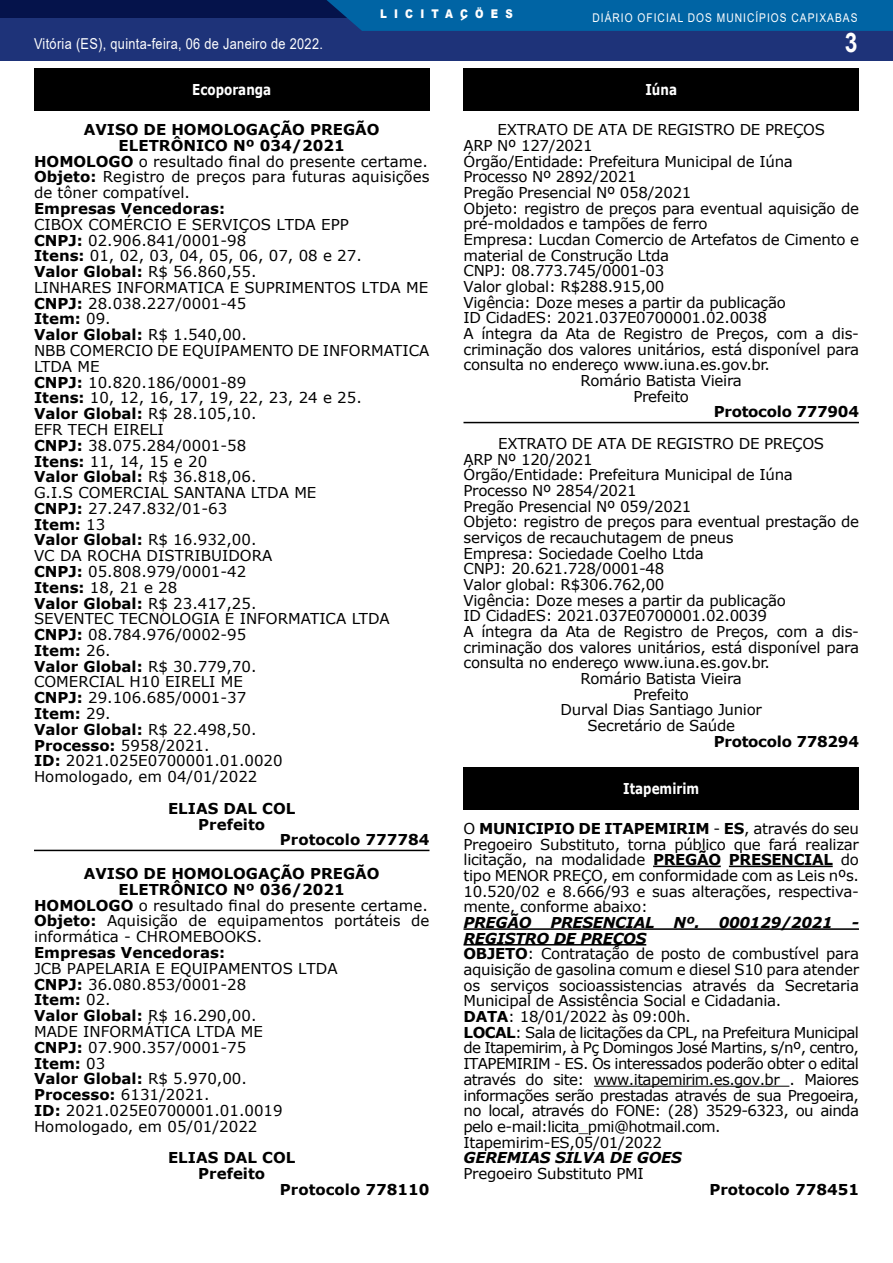
<style>
.page{position:relative;width:893px;height:1263px;background:#fff}
.page>*{position:absolute;margin:0;border:0;box-sizing:border-box;transform-origin:0 0}
.t1{font:700 27px "Arial";color:#fff;scale:.85 1}
.t2{font:15px/15.6px "Verdana";letter-spacing:-.02em;color:#000;text-align:justify}
.t3{font:15px/15.8px "Verdana";color:#000}
.t4{font:15px/15.8px "Verdana";letter-spacing:-.04em;color:#000}
.t5{font:700 15px "Verdana";color:#000}
.t6{font:italic 700 15px "Verdana";letter-spacing:-.02em;color:#000}
.t7{font:15px "Arial";letter-spacing:.025em;color:#fff;scale:.85 1}
.t8{font:700 15px "Verdana";letter-spacing:-.02em;color:#000}
.t9{font:700 15px "Verdana";color:#fff;scale:.8 1}
.t10{font:12px "Arial";letter-spacing:.1em;color:#fff;scale:.85 1}
.t11{font:900 12px "Arial";letter-spacing:.7em;color:#fff;scale:.85 1}
.s1{font-weight:700}
.s2{font-weight:700;font-style:italic}
</style>
<div class="page">
<div style="left:1px;top:0;width:892px;height:61px;background:#1e3379"></div>
<div style="left:1px;top:0;width:892px;height:18px;background:#05134b"></div>
<hr style="left:34px;top:850px;width:395px;height:1px;background:#000">
<div style="left:34px;top:68px;width:395px;height:43px;background:#000"></div>
<hr style="left:463px;top:422px;width:396px;height:1px;background:#000">
<hr style="left:653px;top:865px;width:68px;height:2px;background:#000">
<hr style="left:729px;top:865px;width:104px;height:2px;background:#000">
<hr style="left:463px;top:928px;width:396px;height:2px;background:#000">
<hr style="left:463px;top:944px;width:183px;height:1px;background:#000">
<hr style="left:594px;top:1086px;width:195px;height:1px;background:#000">
<div style="left:463px;top:68px;width:396px;height:43px;background:#000"></div>
<div style="left:463px;top:767px;width:396px;height:42px;background:#000"></div>
<div style="left:327px;top:0;width:566px;height:31px;background:#0064a4"></div>
<p class="t11" style="left:380px;top:5px;width:157px">LICITACÖES</p>
<p class="t10" style="left:592px;top:10px;width:313px">DIÁRIO OFICIAL DOS MUNICÍPIOS CAPIXABAS</p>
<p class="t7" style="left:34px;top:34px;width:341px">Vitória (ES), quinta-feira, 06 de Janeiro de 2022.</p>
<h1 class="t1" style="left:845px;top:23px;width:17px">3</h1>
<p class="t9" style="left:192px;top:79px;width:100px">Ecoporanga</p>
<p class="t5" style="left:84px;top:119px;width:297px">AVISO DE HOMOLOGAÇÃO PREGÃO</p>
<p class="t5" style="left:119px;top:135px;width:228px">ELETRÔNICO Nº 034/2021</p>
<p class="t3" style="left:34px;top:153px;width:395px"><span class="s1">HOMOLOGO</span> o resultado final do presente certame.</p>
<p class="t3" style="left:34px;top:169px;width:397px"><span class="s1">Objeto:</span> Registro de preços para futuras aquisições</p>
<p class="t3" style="left:34px;top:185px;width:157px">de tôner compatível.</p>
<p class="t5" style="left:34px;top:198px;width:193px">Empresas Vencedoras:</p>
<p class="t3" style="left:34px;top:216px;width:397px">CIBOX COMÉRCIO E SERVIÇOS LTDA EPP<br><span class="s1">CNPJ:</span> 02.906.841/0001-98<br><span class="s1">Itens:</span> 01, 02, 03, 04, 05, 06, 07, 08 e 27.<br><span class="s1">Valor Global:</span> R$ 56.860,55.<br>LINHARES INFORMATICA E SUPRIMENTOS LTDA ME<br><span class="s1">CNPJ:</span> 28.038.227/0001-45<br><span class="s1">Item:</span> 09.<br><span class="s1">Valor Global:</span> R$ 1.540,00.<br>NBB COMERCIO DE EQUIPAMENTO DE INFORMATICA<br>LTDA ME<br><span class="s1">CNPJ:</span> 10.820.186/0001-89<br><span class="s1">Itens:</span> 10, 12, 16, 17, 19, 22, 23, 24 e 25.<br><span class="s1">Valor Global:</span> R$ 28.105,10.<br>EFR TECH EIRELI<br><span class="s1">CNPJ:</span> 38.075.284/0001-58<br><span class="s1">Itens:</span> 11, 14, 15 e 20<br><span class="s1">Valor Global:</span> R$ 36.818,06.<br>G.I.S COMERCIAL SANTANA LTDA ME<br><span class="s1">CNPJ:</span> 27.247.832/01-63<br><span class="s1">Item:</span> 13<br><span class="s1">Valor Global:</span> R$ 16.932,00.<br>VC DA ROCHA DISTRIBUIDORA<br><span class="s1">CNPJ:</span> 05.808.979/0001-42<br><span class="s1">Itens:</span> 18, 21 e 28<br><span class="s1">Valor Global:</span> R$ 23.417,25.<br>SEVENTEC TECNOLOGIA E INFORMATICA LTDA<br><span class="s1">CNPJ:</span> 08.784.976/0002-95<br><span class="s1">Item:</span> 26.<br><span class="s1">Valor Global:</span> R$ 30.779,70.<br>COMERCIAL H10 EIRELI ME<br><span class="s1">CNPJ:</span> 29.106.685/0001-37<br><span class="s1">Item:</span> 29.<br><span class="s1">Valor Global:</span> R$ 22.498,50.<br><span class="s1">Processo:</span> 5958/2021.<br><span class="s1">ID:</span> 2021.025E0700001.01.0020<br>Homologado, em 04/01/2022</p>
<p class="t5" style="left:168px;top:798px;width:129px">ELIAS DAL COL</p>
<p class="t5" style="left:198px;top:813px;width:68px">Prefeito</p>
<p class="t5" style="left:280px;top:829px;width:151px">Protocolo 777784</p>
<p class="t5" style="left:84px;top:863px;width:297px">AVISO DE HOMOLOGAÇÃO PREGÃO</p>
<p class="t5" style="left:119px;top:879px;width:228px">ELETRÔNICO Nº 036/2021</p>
<p class="t3" style="left:34px;top:897px;width:395px"><span class="s1">HOMOLOGO</span> o resultado final do presente certame.</p>
<p class="t3" style="left:34px;top:913px;width:397px"><span class="s1">Objeto:</span> Aquisição de equipamentos portáteis de</p>
<p class="t3" style="left:34px;top:929px;width:230px">informática - CHROMEBOOKS.</p>
<p class="t5" style="left:34px;top:942px;width:193px">Empresas Vencedoras:</p>
<p class="t3" style="left:34px;top:960px;width:305px">JCB PAPELARIA E EQUIPAMENTOS LTDA<br><span class="s1">CNPJ:</span> 36.080.853/0001-28<br><span class="s1">Item:</span> 02.<br><span class="s1">Valor Global:</span> R$ 16.290,00.<br>MADE INFORMÁTICA LTDA ME<br><span class="s1">CNPJ:</span> 07.900.357/0001-75<br><span class="s1">Item:</span> 03<br><span class="s1">Valor Global:</span> R$ 5.970,00.<br><span class="s1">Processo:</span> 6131/2021.<br><span class="s1">ID:</span> 2021.025E0700001.01.0019<br>Homologado, em 05/01/2022</p>
<p class="t5" style="left:168px;top:1147px;width:129px">ELIAS DAL COL</p>
<p class="t5" style="left:198px;top:1163px;width:68px">Prefeito</p>
<p class="t5" style="left:280px;top:1179px;width:151px">Protocolo 778110</p>
<p class="t9" style="left:645px;top:79px;width:41px">Iúna</p>
<p class="t2" style="left:497px;top:122px;width:329px">EXTRATO DE ATA DE REGISTRO DE PREÇOS</p>
<p class="t2" style="left:463px;top:138px;width:131px">ARP Nº 127/2021</p>
<p class="t2" style="left:463px;top:153px;width:331px">Órgão/Entidade: Prefeitura Municipal de Iúna</p>
<p class="t2" style="left:463px;top:169px;width:175px">Processo Nº 2892/2021</p>
<p class="t2" style="left:463px;top:185px;width:229px">Pregão Presencial Nº 058/2021</p>
<p class="t2" style="left:463px;top:200px;width:397px">Objeto: registro de preços para eventual aquisição de</p>
<p class="t2" style="left:463px;top:216px;width:246px">pré-moldados e tampões de ferro</p>
<p class="t2" style="left:463px;top:232px;width:397px">Empresa: Lucdan Comercio de Artefatos de Cimento e</p>
<p class="t2" style="left:463px;top:247px;width:207px">material de Construção Ltda</p>
<p class="t2" style="left:463px;top:263px;width:202px">CNPJ: 08.773.745/0001-03</p>
<p class="t2" style="left:463px;top:279px;width:202px">Valor global: R$288.915,00</p>
<p class="t2" style="left:463px;top:294px;width:324px">Vigência: Doze meses a partir da publicação</p>
<p class="t2" style="left:463px;top:310px;width:305px">ID CidadES: 2021.037E0700001.02.0038</p>
<p class="t2" style="left:463px;top:326px;width:397px">A íntegra da Ata de Registro de Preços, com a dis-</p>
<p class="t2" style="left:463px;top:341px;width:397px">criminação dos valores unitários, está disponível para</p>
<p class="t2" style="left:463px;top:357px;width:308px">consulta no endereço www.iuna.es.gov.br.</p>
<p class="t2" style="left:581px;top:373px;width:163px">Romário Batista Vieira</p>
<p class="t2" style="left:633px;top:388px;width:57px">Prefeito</p>
<p class="t8" style="left:714px;top:401px;width:147px">Protocolo 777904</p>
<p class="t2" style="left:498px;top:435px;width:327px">EXTRATO DE ATA DE REGISTRO DE PREÇOS</p>
<p class="t2" style="left:463px;top:451px;width:131px">ARP Nº 120/2021</p>
<p class="t2" style="left:463px;top:467px;width:331px">Órgão/Entidade: Prefeitura Municipal de Iúna</p>
<p class="t2" style="left:463px;top:482px;width:175px">Processo Nº 2854/2021</p>
<p class="t2" style="left:463px;top:498px;width:229px">Pregão Presencial Nº 059/2021</p>
<p class="t2" style="left:463px;top:514px;width:397px">Objeto: registro de preços para eventual prestação de</p>
<p class="t2" style="left:463px;top:529px;width:272px">serviços de recauchutagem de pneus</p>
<p class="t2" style="left:463px;top:545px;width:242px">Empresa: Sociedade Coelho Ltda</p>
<p class="t2" style="left:463px;top:561px;width:202px">CNPJ: 20.621.728/0001-48</p>
<p class="t2" style="left:463px;top:576px;width:202px">Valor global: R$306.762,00</p>
<p class="t2" style="left:463px;top:592px;width:324px">Vigência: Doze meses a partir da publicação</p>
<p class="t2" style="left:463px;top:608px;width:305px">ID CidadES: 2021.037E0700001.02.0039</p>
<p class="t2" style="left:463px;top:623px;width:397px">A íntegra da Ata de Registro de Preços, com a dis-</p>
<p class="t2" style="left:463px;top:639px;width:397px">criminação dos valores unitários, está disponível para</p>
<p class="t2" style="left:463px;top:655px;width:308px">consulta no endereço www.iuna.es.gov.br.</p>
<p class="t2" style="left:581px;top:671px;width:163px">Romário Batista Vieira</p>
<p class="t2" style="left:633px;top:686px;width:57px">Prefeito</p>
<p class="t2" style="left:561px;top:702px;width:203px">Durval Dias Santiago Junior</p>
<p class="t2" style="left:588px;top:718px;width:149px">Secretário de Saúde</p>
<p class="t8" style="left:714px;top:731px;width:147px">Protocolo 778294</p>
<p class="t9" style="left:623px;top:778px;width:96px">Itapemirim</p>
<p class="t2" style="left:463px;top:820px;width:397px">O <span class="s1">MUNICIPIO DE ITAPEMIRIM</span> - <span class="s1">ES</span>, através do seu Pregoeiro Substituto, torna público que fará realizar licitação, na modalidade <span class="s1">PREGÃO PRESENCIAL</span> do tipo MENOR PREÇO, em conformidade com as Leis nºs.<br>10.520/02 e 8.666/93 e suas alterações, respectiva&shy;mente, conforme abaixo:</p>
<p class="t6" style="left:463px;top:912px;width:70px">PREGÃO</p>
<p class="t6" style="left:550px;top:912px;width:106px">PRESENCIAL</p>
<p class="t6" style="left:673px;top:912px;width:161px">Nº. 000129/2021</p>
<p class="t6" style="left:852px;top:912px;width:9px">-</p>
<p class="t4" style="left:463px;top:930px;width:397px"><span class="s2">REGISTRO DE PREÇOS<br></span><span class="s1">OBJETO</span>: Contratação de posto de combustível para aquisição de gasolina comum e diesel S10 para atender os serviços socioassistencias através da Secretaria Municipal de Assistência Social e Cidadania.<br><span class="s1">DATA</span>: 18/01/2022 às 09:00h.<br><span class="s1">LOCAL</span>: Sala de licitações da CPL, na Prefeitura Municipal de Itapemirim, à Pç Domingos José Martins, s/nº, centro, ITAPEMIRIM - ES. Os interessados poderão obter o edital através do site: www.itapemirim.es.gov.br . Maiores informações serão prestadas através de sua Pregoeira, no local, através do FONE: (28) 3529-6323, ou ainda pelo e-mail:licita_pmi@hotmail.com.<br>Itapemirim-ES,05/01/2022</p>
<p class="t6" style="left:463px;top:1147px;width:220px">GEREMIAS SILVA DE GOES</p>
<p class="t2" style="left:463px;top:1165px;width:182px">Pregoeiro Substituto PMI</p>
<p class="t5" style="left:709px;top:1179px;width:151px">Protocolo 778451</p>
</div>
